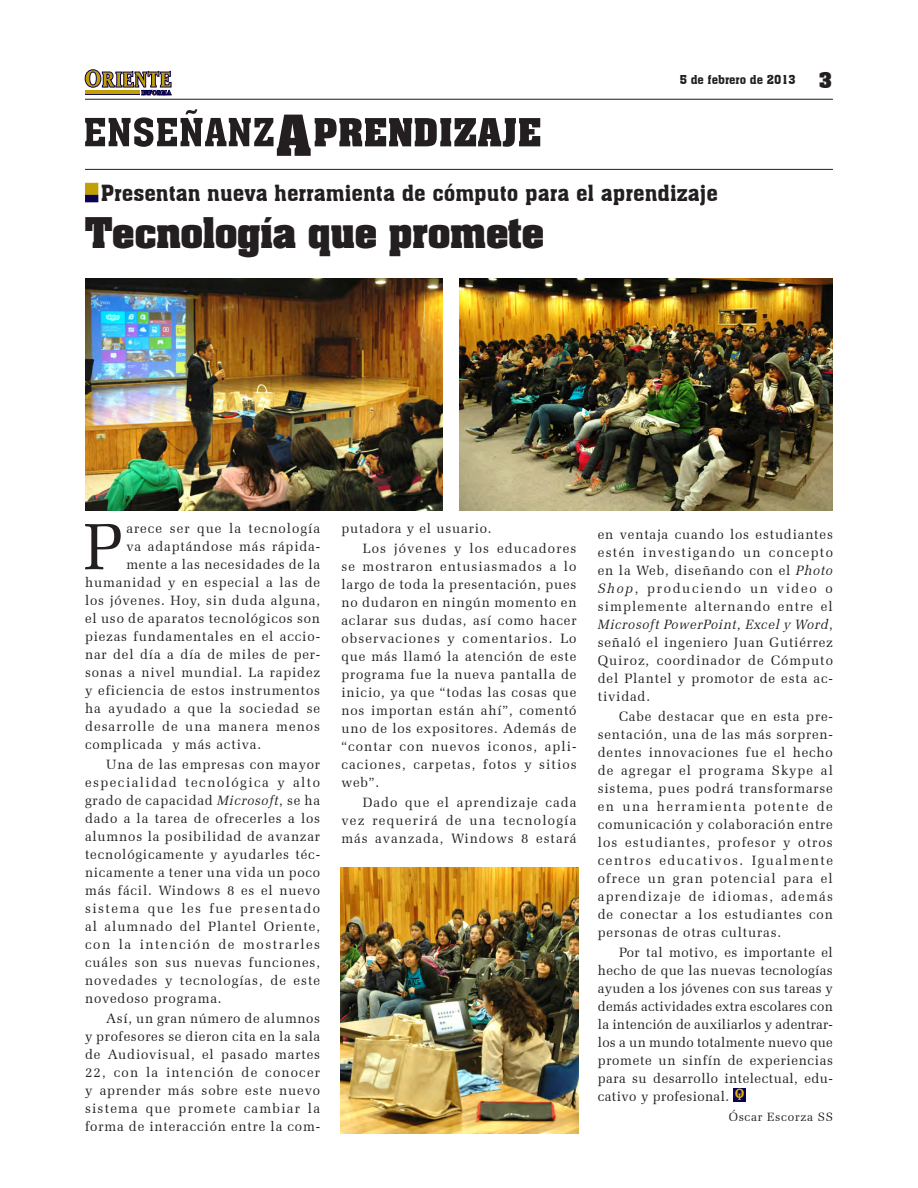
<style>
.page{position:relative;width:918px;height:1188px;background:#fff}
.page>*{position:absolute;margin:0;border:0;box-sizing:border-box;transform-origin:0 0}
.CUERPO_DE_TEXTOO_OK{font:65.85px "Zapf Elliptical 711 BT";color:#231f20}
.titulo{font:700 36px "Aachen";color:#231f20}
.balazo{font:21.75px "Aachen BT";color:#231f20}
.t1{font:700 21px "Aachen BT";color:#231f20}
.t2{font:700 15px "Oranda BT";color:#deb308}
.CUERPO_DE_TEXTOO_OK-2{font:13.5px/18px "Zapf Elliptical 711 BT";letter-spacing:.06em;color:#231f20;text-align:justify}
.t3{font:12px "Aachen BT";color:#231f20}
.CUERPO_DE_TEXTOO_OK-3{font:12px "Zapf Elliptical 711 BT";letter-spacing:.06em;color:#231f20}
.t4{font:700 10.5px "Oranda BT";color:#deb308}
.s1{font-style:italic}
</style>
<div class="page">
<img style="left:460px;top:278px;width:373px;height:232px">
<img style="left:85px;top:278px;width:358px;height:232px">
<img style="left:341px;top:867px;width:238px;height:267px">
<div style="left:85px;top:183px;width:13px;height:12px;background:#c39f06;border:2px solid #c39f06"></div>
<div style="left:85px;top:195px;width:13px;height:7px;background:#0a024e"></div>
<div style="left:733px;top:1088px;width:13px;height:13px;background:#0a024e"></div>
<svg style="left:85px;top:109px;width:455px;height:47px"></svg>
<hr style="left:85px;top:169px;width:748px;height:1px;background:#231f20">
<hr style="left:85px;top:99px;width:748px;height:1px;background:#231f20">
<svg style="left:85px;top:70px;width:16px;height:17px"></svg>
<div style="left:85px;top:69px;width:16px;height:18px;border:1px solid #0a024e;border-radius:50%"></div>
<div style="left:90px;top:72px;width:6px;height:13px;background:#fff;border-radius:50%"></div>
<div style="left:89px;top:72px;width:8px;height:13px;border:1px solid #0a024e;border-radius:50%"></div>
<svg style="left:102px;top:71px;width:70px;height:24px"></svg>
<div style="left:85px;top:90px;width:55px;height:5px;background:#c39f06"></div>
<p class="t3" style="left:680px;top:72px;width:118px">5 de febrero de 2013</p>
<p class="t1" style="left:819px;top:67px;width:16px">3</p>
<p class="balazo" style="left:101px;top:180px;width:619px">Presentan nueva herramienta de cómputo para el aprendizaje</p>
<p class="titulo" style="left:85px;top:206px;width:461px">Tecnología que promete</p>
<p class="CUERPO_DE_TEXTOO_OK" style="left:84px;top:508px;width:40px">P</p>
<p class="CUERPO_DE_TEXTOO_OK-2" style="left:126px;top:520px;width:195px">arece ser que la tecnología</p>
<p class="CUERPO_DE_TEXTOO_OK-2" style="left:126px;top:538px;width:195px">va adaptándose más rápida-</p>
<p class="CUERPO_DE_TEXTOO_OK-2" style="left:126px;top:556px;width:195px">mente a las necesidades de la</p>
<p class="CUERPO_DE_TEXTOO_OK-2" style="left:85px;top:574px;width:237px">humanidad y en especial a las de</p>
<p class="CUERPO_DE_TEXTOO_OK-2" style="left:85px;top:592px;width:237px">los jóvenes. Hoy, sin duda alguna,</p>
<p class="CUERPO_DE_TEXTOO_OK-2" style="left:85px;top:610px;width:237px">el uso de aparatos tecnológicos son</p>
<p class="CUERPO_DE_TEXTOO_OK-2" style="left:85px;top:628px;width:237px">piezas fundamentales en el accio-</p>
<p class="CUERPO_DE_TEXTOO_OK-2" style="left:85px;top:646px;width:237px">nar del día a día de miles de per-</p>
<p class="CUERPO_DE_TEXTOO_OK-2" style="left:85px;top:664px;width:237px">sonas a nivel mundial. La rapidez</p>
<p class="CUERPO_DE_TEXTOO_OK-2" style="left:85px;top:682px;width:237px">y eficiencia de estos instrumentos</p>
<p class="CUERPO_DE_TEXTOO_OK-2" style="left:85px;top:700px;width:237px">ha ayudado a que la sociedad se</p>
<p class="CUERPO_DE_TEXTOO_OK-2" style="left:85px;top:718px;width:237px">desarrolle de una manera menos</p>
<p class="CUERPO_DE_TEXTOO_OK-2" style="left:85px;top:735px;width:178px">complicada y más activa.</p>
<p class="CUERPO_DE_TEXTOO_OK-2" style="left:85px;top:756px;width:237px;text-indent:21px">Una de las empresas con mayor especialidad tecnológica y alto grado de capacidad <span class="s1">Microsoft</span>, se ha dado a la tarea de ofrecerles a los alumnos la posibilidad de avanzar tecnológicamente y ayudarles téc&shy;nicamente a tener una vida un poco más fácil. Windows 8 es el nuevo sistema que les fue presentado al alumnado del Plantel Oriente, con la intención de mostrarles cuáles son sus nuevas funciones, novedades y tecnologías, de este novedoso programa.</p>
<p class="CUERPO_DE_TEXTOO_OK-2" style="left:85px;top:1010px;width:237px;text-indent:21px">Así, un gran número de alumnos y profesores se dieron cita en la sala de Audiovisual, el pasado martes 22, con la intención de conocer y aprender más sobre este nuevo sistema que promete cambiar la forma de interacción entre la com-</p>
<p class="CUERPO_DE_TEXTOO_OK-2" style="left:341px;top:519px;width:152px">putadora y el usuario.</p>
<p class="CUERPO_DE_TEXTOO_OK-2" style="left:341px;top:540px;width:237px;text-indent:21px">Los jóvenes y los educadores se mostraron entusiasmados a lo largo de toda la presentación, pues no dudaron en ningún momento en aclarar sus dudas, así como hacer observaciones y comentarios. Lo que más llamó la atención de este programa fue la nueva pantalla de inicio, ya que “todas las cosas que nos importan están ahí”, comentó uno de los expositores. Además de “contar con nuevos iconos, apli&shy;caciones, carpetas, fotos y sitios web”.</p>
<p class="CUERPO_DE_TEXTOO_OK-2" style="left:341px;top:794px;width:237px;text-indent:21px">Dado que el aprendizaje cada vez requerirá de una tecnología más avanzada, Windows 8 estará</p>
<p class="CUERPO_DE_TEXTOO_OK-2" style="left:598px;top:525px;width:237px">en ventaja cuando los estudiantes estén investigando un concepto en la Web, diseñando con el <span class="s1">Photo Shop</span>, produciendo un video o simplemente alternando entre el <span class="s1">Microsoft PowerPoint, Excel y Word</span>, señaló el ingeniero Juan Gutiérrez Quiroz, coordinador de Cómputo del Plantel y promotor de esta ac&shy;tividad.</p>
<p class="CUERPO_DE_TEXTOO_OK-2" style="left:598px;top:707px;width:237px;text-indent:21px">Cabe destacar que en esta pre&shy;sentación, una de las más sorpren&shy;dentes innovaciones fue el hecho de agregar el programa Skype al sistema, pues podrá transformarse en una herramienta potente de comunicación y colaboración entre los estudiantes, profesor y otros centros educativos. Igualmente ofrece un gran potencial para el aprendizaje de idiomas, además de conectar a los estudiantes con personas de otras culturas.</p>
<p class="CUERPO_DE_TEXTOO_OK-2" style="left:598px;top:943px;width:237px;text-indent:21px">Por tal motivo, es importante el hecho de que las nuevas tecnologías ayuden a los jóvenes con sus tareas y demás actividades extra escolares con la intención de auxiliarlos y adentrar&shy;los a un mundo totalmente nuevo que promete un sinfín de experiencias para su desarrollo intelectual, edu&shy;cativo y profesional.</p>
<p class="CUERPO_DE_TEXTOO_OK-3" style="left:729px;top:1110px;width:106px">Óscar Escorza SS</p>
<p class="t2" style="left:735px;top:1084px;width:11px">O</p>
<p class="t4" style="left:738px;top:1091px;width:4px">I</p>
</div>
